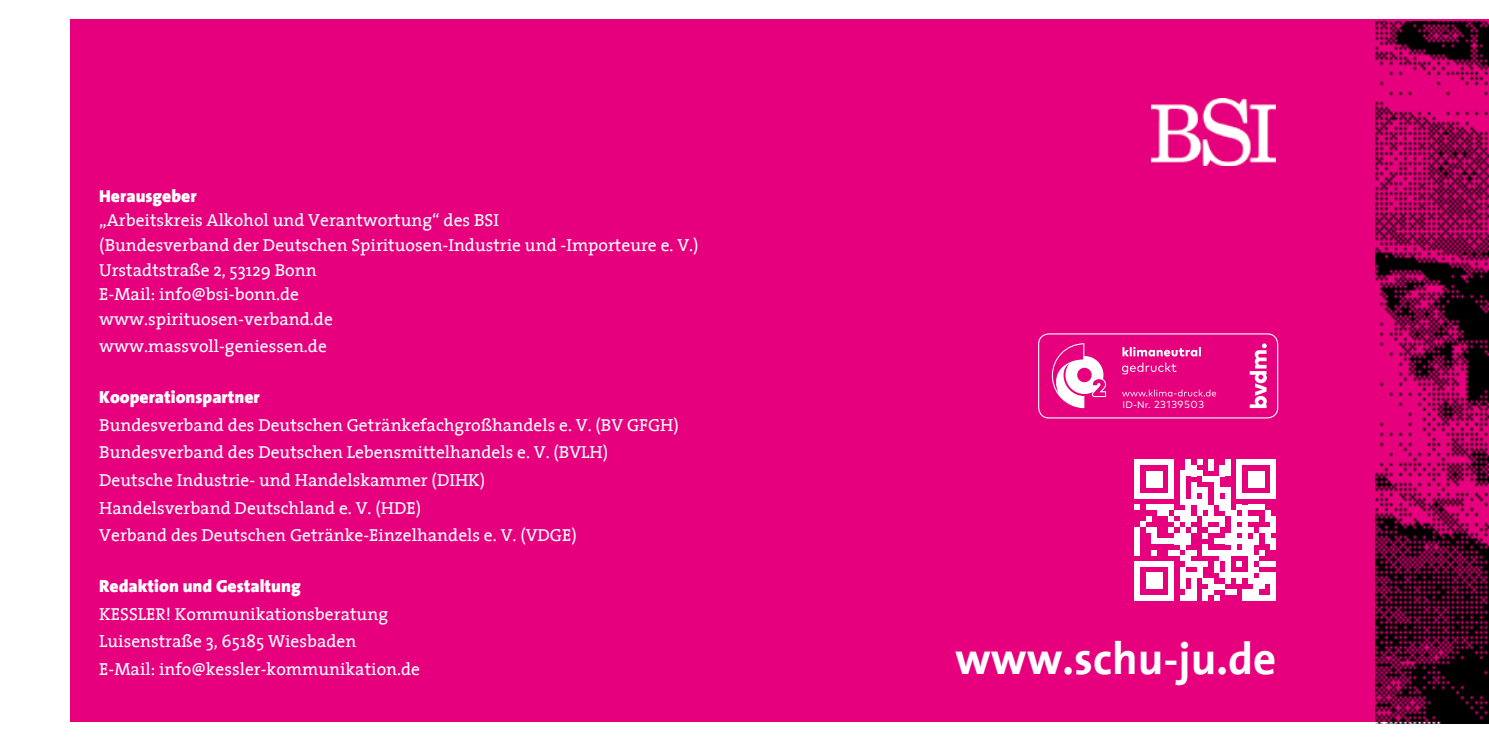
<style>
.page{position:relative;width:1489px;height:745px;background:#fff}
.page>*{position:absolute;margin:0;border:0;box-sizing:border-box;transform-origin:0 0}
.t1{font:45px "The Sans 7 Bold Plain";color:#fff}
.t2{font:17.5px "The Serif 5";color:#fff}
.t3{font:900 17.5px "The Sans 9";color:#fff}
.t4{font:10.25px "Mark Pro";letter-spacing:.05em;color:#fff}
.s1{font-family:"Mark OT";font-size:9.5px}
</style>
<div class="page">
<div style="left:71px;top:19px;width:1417px;height:701px;background:#e6007d"></div>
<img style="left:1151px;top:99px;width:124px;height:66px">
<img style="left:1375px;top:21px;width:113px;height:702px">
<svg style="left:1038px;top:333px;width:240px;height:85px"></svg>
<div style="left:1134px;top:459px;width:6px;height:34px;background:#fff"></div>
<div style="left:1145px;top:470px;width:6px;height:17px;background:#fff"></div>
<div style="left:1151px;top:470px;width:6px;height:17px;background:#fff"></div>
<div style="left:1157px;top:470px;width:5px;height:17px;background:#fff"></div>
<svg style="left:1140px;top:459px;width:28px;height:5px"></svg>
<div style="left:1168px;top:459px;width:6px;height:34px;background:#fff"></div>
<svg style="left:1134px;top:493px;width:40px;height:5px"></svg>
<div style="left:1179px;top:470px;width:6px;height:23px;background:#fff"></div>
<div style="left:1179px;top:493px;width:6px;height:11px;background:#fff"></div>
<div style="left:1185px;top:459px;width:6px;height:17px;background:#fff"></div>
<div style="left:1185px;top:498px;width:6px;height:23px;background:#fff"></div>
<div style="left:1191px;top:464px;width:5px;height:12px;background:#fff"></div>
<div style="left:1191px;top:481px;width:5px;height:12px;background:#fff"></div>
<div style="left:1191px;top:493px;width:5px;height:11px;background:#fff"></div>
<svg style="left:1197px;top:459px;width:5px;height:5px"></svg>
<div style="left:1196px;top:498px;width:6px;height:17px;background:#fff"></div>
<svg style="left:1196px;top:487px;width:12px;height:6px"></svg>
<div style="left:1202px;top:493px;width:6px;height:17px;background:#fff"></div>
<div style="left:1208px;top:459px;width:5px;height:11px;background:#fff"></div>
<svg style="left:1196px;top:470px;width:17px;height:11px"></svg>
<div style="left:1213px;top:476px;width:6px;height:17px;background:#fff"></div>
<div style="left:1213px;top:493px;width:6px;height:11px;background:#fff"></div>
<div style="left:1219px;top:464px;width:6px;height:12px;background:#fff"></div>
<div style="left:1219px;top:498px;width:6px;height:12px;background:#fff"></div>
<div style="left:1225px;top:459px;width:5px;height:17px;background:#fff"></div>
<svg style="left:1219px;top:487px;width:11px;height:6px"></svg>
<div style="left:1225px;top:493px;width:5px;height:22px;background:#fff"></div>
<div style="left:1236px;top:459px;width:5px;height:34px;background:#fff"></div>
<div style="left:1247px;top:470px;width:6px;height:17px;background:#fff"></div>
<div style="left:1253px;top:470px;width:5px;height:17px;background:#fff"></div>
<div style="left:1258px;top:470px;width:6px;height:17px;background:#fff"></div>
<svg style="left:1241px;top:459px;width:29px;height:5px"></svg>
<div style="left:1270px;top:459px;width:5px;height:34px;background:#fff"></div>
<svg style="left:1236px;top:493px;width:39px;height:5px"></svg>
<svg style="left:1134px;top:504px;width:141px;height:96px"></svg>
<div style="left:1270px;top:572px;width:5px;height:17px;background:#fff"></div>
<div style="left:1270px;top:589px;width:5px;height:11px;background:#fff"></div>
<p class="t3" style="left:99px;top:181px;width:99px">Herausgeber</p>
<p class="t2" style="left:99px;top:206px;width:401px">„Arbeitskreis Alkohol und Verantwortung“ des BSI</p>
<p class="t2" style="left:99px;top:230px;width:601px">(Bundesverband der Deutschen Spirituosen-Industrie und -Importeure e. V.)</p>
<p class="t2" style="left:99px;top:255px;width:219px">Urstadtstraße 2, 53129 Bonn</p>
<p class="t2" style="left:99px;top:279px;width:201px">E-Mail: info@bsi-bonn.de</p>
<p class="t2" style="left:99px;top:304px;width:235px">www.spirituosen-verband.de</p>
<p class="t2" style="left:99px;top:331px;width:229px">www.massvoll-geniessen.de</p>
<p class="t3" style="left:99px;top:382px;width:162px">Kooperationspartner</p>
<p class="t2" style="left:99px;top:410px;width:581px">Bundesverband des Deutschen Getränkefachgroßhandels e. V. (BV GFGH)</p>
<p class="t2" style="left:99px;top:437px;width:510px">Bundesverband des Deutschen Lebensmittelhandels e. V. (BVLH)</p>
<p class="t2" style="left:99px;top:465px;width:387px">Deutsche Industrie- und Handelskammer (DIHK)</p>
<p class="t2" style="left:99px;top:492px;width:323px">Handelsverband Deutschland e. V. (HDE)</p>
<p class="t2" style="left:99px;top:520px;width:479px">Verband des Deutschen Getränke-Einzelhandels e. V. (VDGE)</p>
<p class="t3" style="left:99px;top:571px;width:203px">Redaktion und Gestaltung</p>
<p class="t2" style="left:99px;top:599px;width:290px">KESSLER! Kommunikationsberatung</p>
<p class="t2" style="left:99px;top:626px;width:259px">Luisenstraße 3, 65185 Wiesbaden</p>
<p class="t2" style="left:99px;top:654px;width:322px">E-Mail: info@kessler-kommunikation.de</p>
<p class="t4" style="left:1122px;top:397px;width:83px"><span class="s1">ID-Nr.</span> 23139503</p>
<p class="t1" style="left:955px;top:621px;width:322px">www.schu-ju.de</p>
</div>
